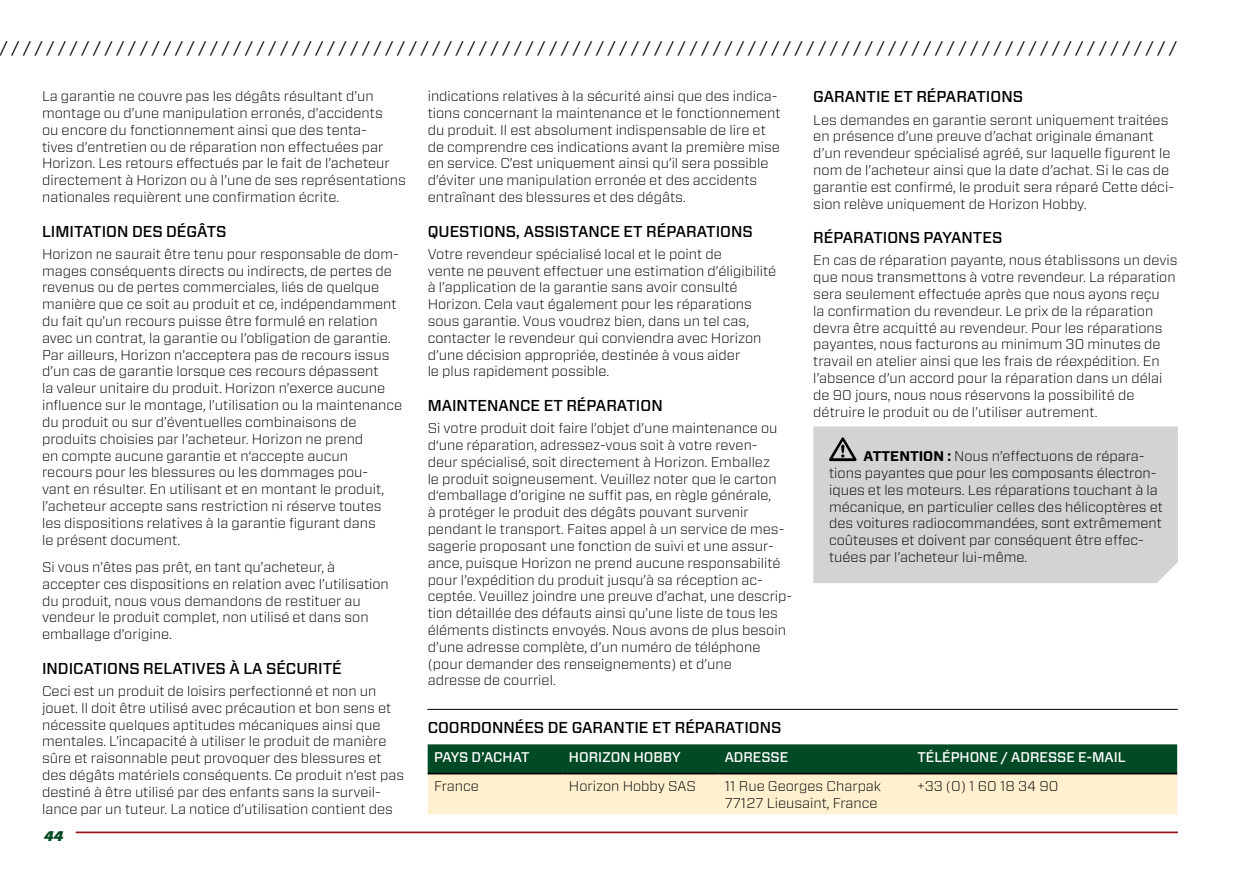
<style>
.page{position:relative;width:1241px;height:874px;background:#fff}
.page>*{position:absolute;margin:0;border:0;box-sizing:border-box;transform-origin:0 0}
.t1{font:16.62px "Forza";color:#000}
.t2{font:500 15.75px "Forza";color:#000}
.t3{font:300 14px/16.8px "Forza";color:#000}
.t4{font:500 14px "Forza";color:#fff}
.t5{font:italic 900 14px "Forza";color:#004a26}
.s1{font-weight:700}
</style>
<div class="page">
<hr style="left:76px;top:831px;width:1101px;height:1px;background:#9c171a">
<div style="left:813px;top:426px;width:364px;height:156px;background:#d1d3d4"></div>
<svg style="left:829px;top:437px;width:27px;height:24px"></svg>
<svg style="left:427px;top:744px;width:749px;height:70px;background:#95ab89"></svg>
<hr style="left:427px;top:772px;width:135px;height:2px;background:#000">
<hr style="left:562px;top:772px;width:156px;height:2px;background:#000">
<hr style="left:718px;top:772px;width:192px;height:2px;background:#000">
<hr style="left:910px;top:772px;width:266px;height:2px;background:#000">
<hr style="left:427px;top:708px;width:750px;height:1px;background:#000">
<p class="t1" style="left:0;top:36px;width:1178px">/ / / / / / / / / / / / / / / / / / / / / / / / / / / / / / / / / / / / / / / / / / / / / / / / / / / / / / / / / / / / / / / / / / / / / / / / / / / / / / / / / / / / / / / / / / / / / / / / / / / / /</p>
<p class="t3" style="left:42px;top:87px;width:365px">La garantie ne couvre pas les dégâts résultant d’un montage ou d’une manipulation erronés, d’accidents<br>ou encore du fonctionnement ainsi que des tenta-<br>tives d’entretien ou de réparation non effectuées par Horizon. Les retours effectués par le fait de l’acheteur directement à Horizon ou à l’une de ses représentations nationales requièrent une confirmation écrite.</p>
<p class="t2" style="left:42px;top:220px;width:186px">LIM ITATION DES DÉGÂTS</p>
<p class="t3" style="left:42px;top:245px;width:361px">Horizon ne saurait être tenu pour responsable de dom&shy;mages conséquents directs ou indirects, de pertes de revenus ou de pertes commerciales, liés de quelque manière que ce soit au produit et ce, indépendamment du fait qu’un recours puisse être formulé en relation avec un contrat, la garantie ou l’obligation de garantie.<br>Par ailleurs, Horizon n’acceptera pas de recours issus d’un cas de garantie lorsque ces recours dépassent<br>la valeur unitaire du produit. Horizon n’exerce aucune influence sur le montage, l’utilisation ou la maintenance du produit ou sur d’éventuelles combinaisons de produits choisies par l’acheteur. Horizon ne prend<br>en compte aucune garantie et n‘accepte aucun<br>recours pour les blessures ou les dommages pou-<br>vant en résulter. En utilisant et en montant le produit, l’acheteur accepte sans restriction ni réserve toutes les dispositions relatives à la garantie figurant dans<br>le présent document.</p>
<p class="t3" style="left:42px;top:558px;width:348px">Si vous n’êtes pas prêt, en tant qu’acheteur, à accepter ces dispositions en relation avec l’utilisation du produit, nous vous demandons de restituer au vendeur le produit complet, non utilisé et dans son emballage d’origine.</p>
<p class="t2" style="left:42px;top:657px;width:301px">I NDICATIONS RELATIVES À LA SÉCURITÉ</p>
<p class="t3" style="left:42px;top:682px;width:364px">Ceci est un produit de loisirs perfectionné et non un jouet. Il doit être utilisé avec précaution et bon sens et nécessite quelques aptitudes mécaniques ainsi que mentales. L’incapacité à utiliser le produit de manière sûre et raisonnable peut provoquer des blessures et des dégâts matériels conséquents. Ce produit n’est pas destiné à être utilisé par des enfants sans la surveil&shy;lance par un tuteur. La notice d’utilisation contient des</p>
<p class="t2" style="left:813px;top:86px;width:211px">GARANTIE ET RÉPARATIONS</p>
<p class="t3" style="left:813px;top:111px;width:362px">Les demandes en garantie seront uniquement traitées en présence d’une preuve d’achat originale émanant d’un revendeur spécialisé agréé, sur laquelle figurent le nom de l’acheteur ainsi que la date d’achat. Si le cas de garantie est confirmé, le produit sera réparé Cette déci&shy;sion relève uniquement de Horizon Hobby.</p>
<p class="t2" style="left:813px;top:227px;width:190px">RÉPARATIONS PAYANTES</p>
<p class="t3" style="left:813px;top:251px;width:366px">En cas de réparation payante, nous établissons un devis que nous transmettons à votre revendeur. La réparation sera seulement effectuée après que nous ayons reçu<br>la confirmation du revendeur. Le prix de la réparation devra être acquitté au revendeur. Pour les réparations payantes, nous facturons au minimum 30 minutes de travail en atelier ainsi que les frais de réexpédition. En l’absence d’un accord pour la réparation dans un délai de 90 jours, nous nous réservons la possibilité de détruire le produit ou de l’utiliser autrement.</p>
<p class="t3" style="left:829px;top:447px;width:335px;text-indent:34px"><span class="s1">ATTENTION :</span> Nous n’effectuons de répara&shy;tions payantes que pour les composants électron&shy;iques et les moteurs. Les réparations touchant à la mécanique, en particulier celles des hélicoptères et des voitures radiocommandées, sont extrêmement coûteuses et doivent par conséquent être effec&shy;tuées par l’acheteur lui-même.</p>
<p class="t3" style="left:427px;top:87px;width:354px">indications relatives à la sécurité ainsi que des indica&shy;tions concernant la maintenance et le fonctionnement du produit. Il est absolument indispensable de lire et de comprendre ces indications avant la première mise en service. C’est uniquement ainsi qu’il sera possible d’éviter une manipulation erronée et des accidents entraînant des blessures et des dégâts.</p>
<p class="t2" style="left:427px;top:220px;width:326px">QUESTIONS, ASSISTANCE ET RÉPARATIONS</p>
<p class="t3" style="left:427px;top:245px;width:350px">Votre revendeur spécialisé local et le point de<br>vente ne peuvent effectuer une estimation d’éligibilité à l’application de la garantie sans avoir consulté Horizon. Cela vaut également pour les réparations sous garantie. Vous voudrez bien, dans un tel cas, contacter le revendeur qui conviendra avec Horizon d’une décision appropriée, destinée à vous aider<br>le plus rapidement possible.</p>
<p class="t2" style="left:427px;top:395px;width:236px">MAINTENANCE ET RÉPARATION</p>
<p class="t3" style="left:427px;top:419px;width:366px">Si votre produit doit faire l’objet d’une maintenance ou d‘une réparation, adressez-vous soit à votre reven-<br>deur spécialisé, soit directement à Horizon. Emballez<br>le produit soigneusement. Veuillez noter que le carton d‘emballage d’origine ne suffit pas, en règle générale,<br>à protéger le produit des dégâts pouvant survenir pendant le transport. Faites appel à un service de mes&shy;sagerie proposant une fonction de suivi et une assur&shy;ance, puisque Horizon ne prend aucune responsabilité pour l’expédition du produit jusqu’à sa réception ac&shy;ceptée. Veuillez joindre une preuve d’achat, une descrip&shy;tion détaillée des défauts ainsi qu’une liste de tous les éléments distincts envoyés. Nous avons de plus besoin d’une adresse complète, d’un numéro de téléphone (pour demander des renseignements) et d’une<br>adresse de courriel.</p>
<p class="t2" style="left:427px;top:716px;width:355px">COORDONNÉES DE GARANTIE ET RÉPARATIONS</p>
<p class="t4" style="left:434px;top:747px;width:97px">PAYS D’ACHAT</p>
<p class="t4" style="left:569px;top:747px;width:113px">HORIZON HOBBY</p>
<p class="t4" style="left:724px;top:747px;width:63px">ADRESSE</p>
<p class="t4" style="left:917px;top:747px;width:210px">TÉLÉPHONE / ADRESSE E-MAIL</p>
<p class="t3" style="left:434px;top:777px;width:46px">France</p>
<p class="t3" style="left:569px;top:777px;width:129px">Horizon Hobby SAS</p>
<p class="t3" style="left:724px;top:777px;width:158px">11 Rue Georges Charpak<br>77127 Lieusaint, France</p>
<p class="t3" style="left:917px;top:777px;width:142px">+33 (0) 1 60 18 34 90</p>
<p class="t5" style="left:44px;top:826px;width:21px">44</p>
</div>
